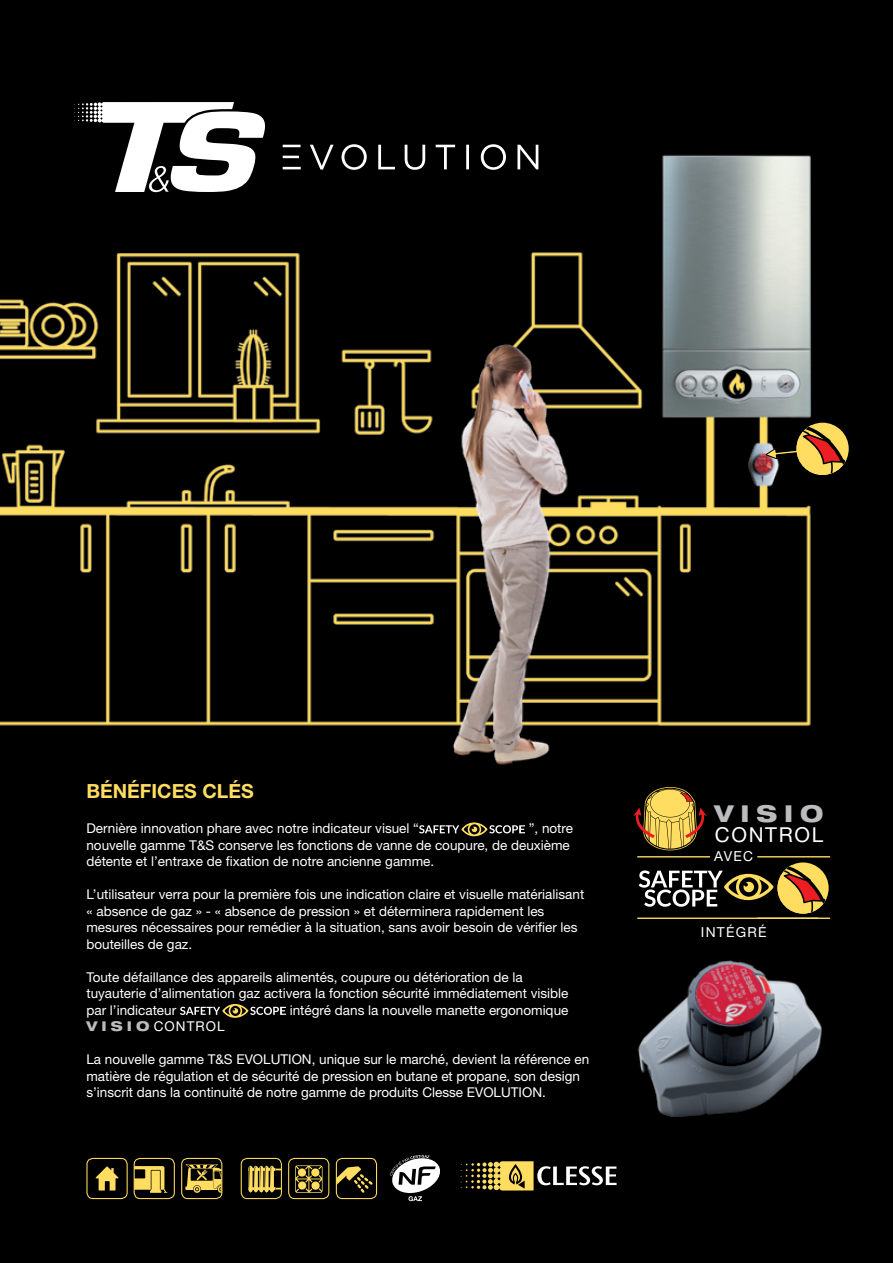
<style>
.page{position:relative;width:893px;height:1263px;background:#fff}
.page>*{position:absolute;margin:0;border:0;box-sizing:border-box;transform-origin:0 0}
.t1{font:800 expanded 23.25px "Helvetica Neue";letter-spacing:.3em;color:#babcbe}
.t2{font:20.55px "Helvetica Neue";letter-spacing:.08em;color:#fff}
.t3{font:700 19.5px "Helvetica Neue";color:#ffdd60}
.t4{font:13.8px "Helvetica Neue";letter-spacing:.09em;color:#fff}
.t5{font:13.5px/16.5px "Helvetica Neue";color:#fff}
.t6{font:13.5px "Helvetica Neue";letter-spacing:.08em;color:#fff}
.s1{font-weight:800;font-stretch:expanded;color:#babcbe}
</style>
<div class="page">
<img style="left:0;top:0;width:893px;height:1263px">
<svg style="left:419px;top:822px;width:106px;height:14px"></svg>
<svg style="left:180px;top:1004px;width:106px;height:14px"></svg>
<svg style="left:283px;top:144px;width:255px;height:26px;background:#313131"></svg>
<svg style="left:74px;top:102px;width:192px;height:90px"></svg>
<svg style="left:461px;top:1161px;width:156px;height:29px;background:#655c3b"></svg>
<svg style="left:390px;top:1155px;width:52px;height:46px"></svg>
<div style="left:336px;top:1158px;width:41px;height:40px;background:#000;border-radius:6px"></div>
<svg style="left:338px;top:1166px;width:35px;height:27px"></svg>
<div style="left:336px;top:1158px;width:41px;height:41px;border:1px solid #ffdd60;border-radius:6px"></div>
<div style="left:289px;top:1158px;width:40px;height:40px;background:#000;border-radius:6px"></div>
<svg style="left:295px;top:1165px;width:28px;height:28px"></svg>
<div style="left:288px;top:1158px;width:41px;height:41px;border:1px solid #ffdd60;border-radius:6px"></div>
<div style="left:241px;top:1158px;width:40px;height:40px;background:#000;border-radius:6px"></div>
<svg style="left:248px;top:1165px;width:32px;height:28px"></svg>
<div style="left:241px;top:1158px;width:41px;height:41px;border:1px solid #ffdd60;border-radius:6px"></div>
<div style="left:134px;top:1158px;width:40px;height:40px;background:#000;border-radius:6px"></div>
<svg style="left:136px;top:1166px;width:31px;height:27px"></svg>
<div style="left:134px;top:1158px;width:41px;height:41px;border:1px solid #ffdd60;border-radius:6px"></div>
<div style="left:87px;top:1158px;width:40px;height:40px;background:#000;border-radius:6px"></div>
<svg style="left:96px;top:1166px;width:22px;height:24px"></svg>
<div style="left:86px;top:1158px;width:42px;height:41px;border:1px solid #ffdd60;border-radius:6px"></div>
<div style="left:182px;top:1158px;width:40px;height:40px;background:#000;border-radius:6px"></div>
<svg style="left:185px;top:1164px;width:35px;height:29px"></svg>
<div style="left:181px;top:1158px;width:41px;height:41px;border:1px solid #ffdd60;border-radius:6px"></div>
<svg style="left:633px;top:787px;width:74px;height:63px;background:#8d7032"></svg>
<hr style="left:637px;top:856px;width:73px;height:1px;background:#ffdd60">
<hr style="left:757px;top:856px;width:73px;height:1px;background:#ffdd60">
<hr style="left:637px;top:917px;width:181px;height:2px;background:#ffdd60">
<hr style="left:757px;top:917px;width:73px;height:2px;background:#ffdd60">
<svg style="left:639px;top:862px;width:190px;height:52px;background:#574931"></svg>
<svg style="left:765px;top:423px;width:84px;height:52px;background:#7c5d30"></svg>
<h3 class="t3" style="left:86px;top:779px;width:169px">BÉNÉFICES CLÉS</h3>
<p class="t5" style="left:86px;top:820px;width:334px">Dernière innovation phare avec notre indicateur visuel “</p>
<p class="t5" style="left:86px;top:820px;width:488px;text-indent:442px">”, notre nouvelle gamme T&amp;S conserve les fonctions de vanne de coupure, de deuxième détente et l’entraxe de fixation de notre ancienne gamme.</p>
<p class="t5" style="left:86px;top:886px;width:499px">L’utilisateur verra pour la première fois une indication claire et visuelle matérialisant « absence de gaz » - « absence de pression » et déterminera rapidement les mesures nécessaires pour remédier à la situation, sans avoir besoin de vérifier les bouteilles de gaz.</p>
<p class="t5" style="left:86px;top:968px;width:484px">Toute défaillance des appareils alimentés, coupure ou détérioration de la tuyauterie d’alimentation gaz activera la fonction sécurité immédiatement visible par l’indicateur</p>
<p class="t5" style="left:290px;top:1001px;width:280px">intégré dans la nouvelle manette ergonomique</p>
<p class="t6" style="left:86px;top:1018px;width:140px"><span class="s1">V I S I O</span> CONTROL</p>
<p class="t5" style="left:86px;top:1051px;width:504px">La nouvelle gamme T&amp;S EVOLUTION, unique sur le marché, devient la référence en matière de régulation et de sécurité de pression en butane et propane, son design s’inscrit dans la continuité de notre gamme de produits Clesse EVOLUTION.</p>
<h1 class="t1" style="left:715px;top:798px;width:111px">VISIO</h1>
<h2 class="t2" style="left:715px;top:823px;width:110px">CONTROL</h2>
<p class="t4" style="left:714px;top:848px;width:21px">avec</p>
<p class="t4" style="left:701px;top:924px;width:9px">int</p>
<p class="t4" style="left:726px;top:924px;width:42px">égré</p>
</div>
